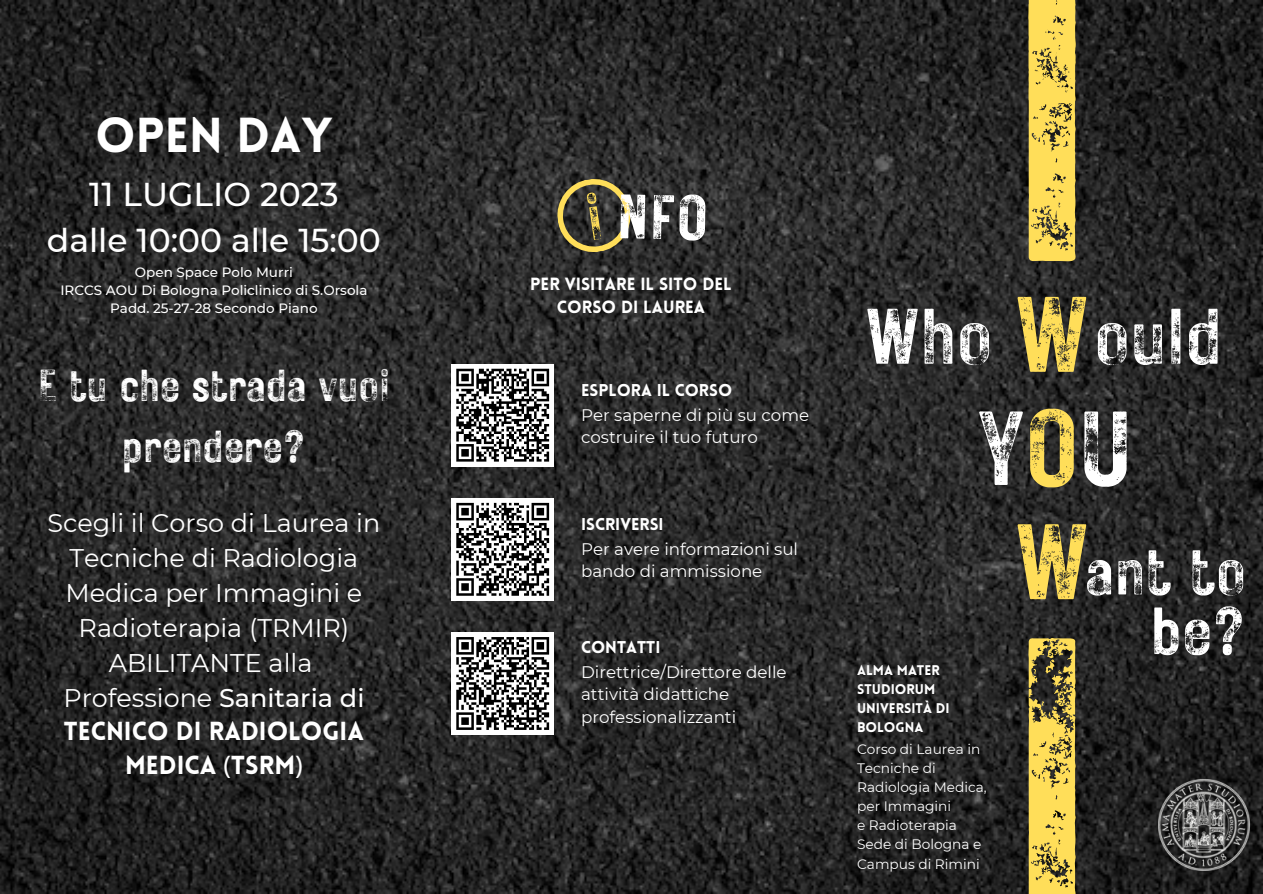
<style>
.page{position:relative;width:1263px;height:894px;background:#fff}
.page>*{position:absolute;margin:0;border:0;box-sizing:border-box;transform-origin:0 0}
.t1{font:371.1px "Rustic Printed Stamp";color:#ffde59}
.t2{font:107.25px "Rustic Printed Stamp";color:#ffde59}
.t3{font:105px "Rustic Printed Stamp";color:#fff}
.t4{font:78.6px "Rustic Printed Stamp";color:#fff}
.t5{font:66.6px "Rustic Printed Stamp";color:#fff}
.t6{font:900 48px "Lovelo";color:#fff}
.t7{font:44.85px/61.8px "Rustic Printed Stamp";color:#fff;text-align:center}
.t8{font:500 33px "Montserrat";color:#fff}
.t9{font:25.5px/34.8px "Montserrat";color:#fff;text-align:center}
.t10{font:900 25.5px/34.8px "Lovelo";color:#fff;text-align:center}
.t11{font:900 17.25px/23.2px "Lovelo";color:#fff;text-align:center}
.t12{font:16.65px/22.5px "Montserrat";color:#fff}
.t13{font:900 16.65px "Lovelo";color:#fff}
.t14{font:13.65px/19px "Montserrat";color:#fff}
.t15{font:900 13.65px/19px "Lovelo";color:#fff}
.t16{font:500 13.5px "Montserrat";color:#fff}
.s1{font-weight:500}
.s2{font-family:"Noto Sans";font-weight:400}
.s3{font-size:107.25px;color:#ffde59}
</style>
<div class="page">
<img style="left:0;top:0;width:1263px;height:893px">
<img style="left:1155px;top:776px;width:97px;height:96px">
<div style="left:451px;top:363px;width:103px;height:103px;background:#fff"></div>
<svg style="left:456px;top:368px;width:94px;height:94px"></svg>
<div style="left:451px;top:497px;width:103px;height:103px;background:#fff"></div>
<svg style="left:456px;top:502px;width:94px;height:94px"></svg>
<div style="left:451px;top:631px;width:103px;height:103px;background:#fff"></div>
<svg style="left:456px;top:637px;width:94px;height:93px"></svg>
<svg style="left:555px;top:176px;width:151px;height:78px;background:#444033"></svg>
<p class="t6" style="left:95px;top:115px;width:239px">OPEN DAY</p>
<p class="t8" style="left:89px;top:174px;width:251px">11 LUGLIO 2023</p>
<p class="t8" style="left:47px;top:220px;width:336px">dalle 10:00 alle 15:00</p>
<p class="t16" style="left:135px;top:264px;width:160px">Open Space Polo Murri</p>
<p class="t16" style="left:60px;top:282px;width:308px">IRCCS AOU Di Bologna Policlinico di S.Orsola</p>
<p class="t16" style="left:110px;top:300px;width:209px">Padd. 25-27-28 Secondo Piano</p>
<p class="t7" style="left:38px;top:353px;width:353px">E tu che strada vuoi prendere?</p>
<p class="t9" style="left:48px;top:505px;width:334px">Scegli il Corso di Laurea in<br>Tecniche di Radiologia<br>Medica per Immagini e<br>Radioterapia (TRMIR)</p>
<p class="t9" style="left:109px;top:645px;width:205px">ABILITANTE alla</p>
<p class="t9" style="left:63px;top:680px;width:303px">Professione <span class="s1">Sanitaria di</span></p>
<p class="t10" style="left:64px;top:715px;width:302px">TECNICO DI RADIOLOGIA<br>MEDICA <span class="s2">(</span>TSRM<span class="s2">)</span></p>
<p class="t1" style="left:1101px;top:380px;width:100px;rotate:-180deg">I</p>
<p class="t11" style="left:530px;top:274px;width:203px">PER VISITARE IL SITO DEL<br>CORSO DI LAUREA</p>
<p class="t2" style="left:1015px;top:262px;width:76px">W</p>
<p class="t3" style="left:976px;top:377px;width:158px">Y<span class="s3">O</span>U</p>
<p class="t2" style="left:1015px;top:489px;width:76px">W</p>
<p class="t4" style="left:865px;top:283px;width:129px">Who</p>
<p class="t4" style="left:1094px;top:283px;width:130px">ould</p>
<p class="t13" style="left:581px;top:383px;width:153px">ESPLORA IL CORSO</p>
<p class="t12" style="left:581px;top:403px;width:230px">Per saperne di più su come costruire il tuo futuro</p>
<p class="t13" style="left:581px;top:517px;width:84px">ISCRIVERSI</p>
<p class="t12" style="left:581px;top:537px;width:218px">Per avere informazioni sul bando di ammissione</p>
<p class="t5" style="left:1085px;top:526px;width:163px">ant to</p>
<p class="t5" style="left:1150px;top:586px;width:98px">be?</p>
<p class="t1" style="left:1101px;top:1017px;width:100px;rotate:-180deg">I</p>
<p class="t13" style="left:581px;top:640px;width:81px">CONTATTI</p>
<p class="t12" style="left:581px;top:660px;width:207px">Direttrice/Direttore delle attività didattiche professionalizzanti</p>
<p class="t15" style="left:857px;top:661px;width:84px">ALMA MATER</p>
<p class="t15" style="left:857px;top:681px;width:94px">STUDIORUM<br>UNIVERSITÀ DI<br>BOLOGNA</p>
<p class="t14" style="left:857px;top:739px;width:131px">Corso di Laurea in<br>Tecniche di<br>Radiologia Medica, per Immagini</p>
<p class="t14" style="left:857px;top:815px;width:101px">e Radioterapia</p>
<p class="t14" style="left:857px;top:834px;width:126px">Sede di Bologna e<br>Campus di Rimini</p>
</div>
